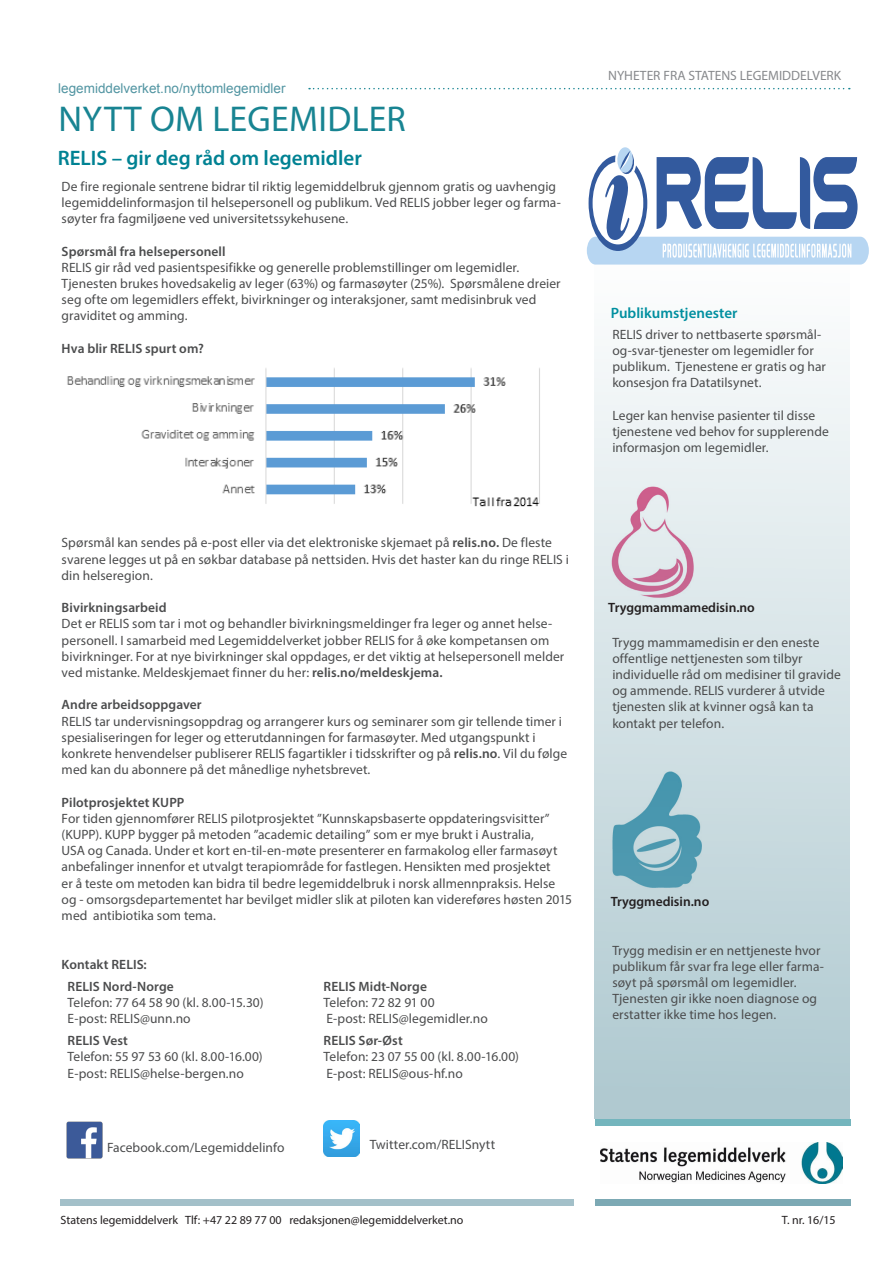
<style>
.page{position:relative;width:893px;height:1263px;background:#fff}
.page>*{position:absolute;margin:0;border:0;box-sizing:border-box;transform-origin:0 0}
.Tittel{font:36px "Myriad Pro";letter-spacing:.01em;color:#188492}
.tittel{font:600 21px "Myriad Pro";color:#008293}
.Brødtext{font:600 15px "Myriad Pro";color:#008fa0}
.Brødtext-2{font:13.5px/16.2px "Myriad Pro";letter-spacing:.005em;color:#4b4c4d}
.Brødtext-3{font:600 13.5px "Myriad Pro";letter-spacing:.005em;color:#4b4c4d}
.t1{font:13.5px "Arial";color:#5295a2}
.t2{font:600 13.5px "Myriad Pro";color:#231f20}
.t3{font:13.5px "Myriad Pro";color:#87898c}
.tids_nr{font:12px "Myriad Pro";color:#231f20}
.s1{font-weight:600}
</style>
<div class="page">
<svg style="left:594px;top:352px;width:255px;height:767px;background:#cddce1"></svg>
<div style="left:595px;top:1199px;width:255px;height:6px;background:#7ca9b4"></div>
<div style="left:60px;top:1199px;width:514px;height:6px;background:#a3c0c9"></div>
<img style="left:600px;top:1143px;width:242px;height:40px">
<svg style="left:309px;top:88px;width:541px;height:1px"></svg>
<div style="left:595px;top:1119px;width:255px;height:6px;background:#74b5bd"></div>
<svg style="left:587px;top:147px;width:282px;height:118px"></svg>
<img style="left:67px;top:368px;width:473px;height:139px">
<img style="left:66px;top:1121px;width:37px;height:37px">
<img style="left:323px;top:1120px;width:37px;height:37px">
<p class="t1" style="left:58px;top:79px;width:229px">legemiddelverket.no/nyttomlegemidler</p>
<p class="Tittel" style="left:59px;top:96px;width:349px">NYTT OM LEGEMIDLER</p>
<p class="tittel" style="left:58px;top:145px;width:306px">RELIS – gir deg råd om legemidler</p>
<p class="Brødtext-2" style="left:62px;top:178px;width:501px">De fire regionale sentrene bidrar til riktig legemiddelbruk gjennom gratis og uavhengig legemiddelinformasjon til helsepersonell og publikum. Ved RELIS jobber leger og farma&shy;søyter fra fagmiljøene ved universitetssykehusene.</p>
<p class="Brødtext-3" style="left:62px;top:243px;width:165px">Spørsmål fra helsepersonell</p>
<p class="Brødtext-2" style="left:62px;top:259px;width:501px">RELIS gir råd ved pasientspesifikke og generelle problemstillinger om legemidler.<br>Tjenesten brukes hovedsakelig av leger (63%) og farmasøyter (25%). Spørsmålene dreier seg ofte om legemidlers effekt, bivirkninger og interaksjoner, samt medisinbruk ved graviditet og amming.</p>
<p class="Brødtext-3" style="left:62px;top:340px;width:144px">Hva blir RELIS spurt om?</p>
<p class="Brødtext-2" style="left:62px;top:534px;width:509px">Spørsmål kan sendes på e-post eller via det elektroniske skjemaet på <span class="s1">relis.no.</span> De fleste svarene legges ut på en søkbar database på nettsiden. Hvis det haster kan du ringe RELIS i din helseregion.</p>
<p class="Brødtext-3" style="left:62px;top:599px;width:107px">Bivirkningsarbeid</p>
<p class="Brødtext-2" style="left:62px;top:615px;width:504px">Det er RELIS som tar i mot og behandler bivirkningsmeldinger fra leger og annet helse&shy;personell. I samarbeid med Legemiddelverket jobber RELIS for å øke kompetansen om bivirkninger. For at nye bivirkninger skal oppdages, er det viktig at helsepersonell melder ved mistanke. Meldeskjemaet finner du her: <span class="s1">relis.no/meldeskjema.</span></p>
<p class="Brødtext-3" style="left:62px;top:696px;width:142px">Andre arbeidsoppgaver</p>
<p class="Brødtext-2" style="left:62px;top:713px;width:507px">RELIS tar undervisningsoppdrag og arrangerer kurs og seminarer som gir tellende timer i spesialiseringen for leger og etterutdanningen for farmasøyter. Med utgangspunkt i konkrete henvendelser publiserer RELIS fagartikler i tidsskrifter og på <span class="s1">relis.no</span>. Vil du følge med kan du abonnere på det månedlige nyhetsbrevet.</p>
<p class="Brødtext-3" style="left:62px;top:793px;width:124px">Pilotprosjektet KUPP</p>
<p class="Brødtext-2" style="left:62px;top:810px;width:512px">For tiden gjennomfører RELIS pilotprosjektet ”Kunnskapsbaserte oppdateringsvisitter” (KUPP). KUPP bygger på metoden ”academic detailing” som er mye brukt i Australia,<br>USA og Canada. Under et kort en-til-en-møte presenterer en farmakolog eller farmasøyt anbefalinger innenfor et utvalgt terapiområde for fastlegen. Hensikten med prosjektet<br>er å teste om metoden kan bidra til bedre legemiddelbruk i norsk allmennpraksis. Helse og - omsorgsdepartementet har bevilget midler slik at piloten kan videreføres høsten 2015 med antibiotika som tema.</p>
<p class="Brødtext-3" style="left:62px;top:955px;width:87px">Kontakt RELIS:</p>
<p class="Brødtext-3" style="left:68px;top:977px;width:108px">RELIS Nord-Norge</p>
<p class="Brødtext-2" style="left:68px;top:994px;width:197px">Telefon: 77 64 58 90 (kl. 8.00-15.30)</p>
<p class="Brødtext-2" style="left:68px;top:1010px;width:125px">E-post: RELIS@unn.no</p>
<p class="Brødtext-2" style="left:324px;top:978px;width:113px"><span class="s1">RELIS Midt-Norge<br></span>Telefon: 72 82 91 00</p>
<p class="Brødtext-2" style="left:326px;top:1010px;width:163px">E-post: RELIS@legemidler.no</p>
<p class="Brødtext-3" style="left:68px;top:1032px;width:62px">RELIS Vest</p>
<p class="Brødtext-2" style="left:68px;top:1048px;width:197px">Telefon: 55 97 53 60 (kl. 8.00-16.00)</p>
<p class="Brødtext-2" style="left:68px;top:1065px;width:178px">E-post: RELIS@helse-bergen.no</p>
<p class="Brødtext-2" style="left:324px;top:1032px;width:197px"><span class="s1">RELIS Sør-Øst<br></span>Telefon: 23 07 55 00 (kl. 8.00-16.00)</p>
<p class="Brødtext-2" style="left:326px;top:1065px;width:138px">E-post: RELIS@ous-hf.no</p>
<p class="Brødtext-2" style="left:107px;top:1139px;width:179px">Facebook.com/Legemiddelinfo</p>
<p class="Brødtext-2" style="left:370px;top:1136px;width:127px">Twitter.com/RELISnytt</p>
<p class="t3" style="left:608px;top:67px;width:234px">NYHETER FRA STATENS LEGEMIDDELVERK</p>
<p class="Brødtext" style="left:611px;top:304px;width:128px">Publikumstjenester</p>
<p class="Brødtext-2" style="left:612px;top:326px;width:215px">RELIS driver to nettbaserte spørsmål&shy;og-svar-tjenester om legemidler for publikum. Tjenestene er gratis og har konsesjon fra Datatilsynet.</p>
<p class="Brødtext-2" style="left:612px;top:407px;width:218px">Leger kan henvise pasienter til disse tjenestene ved behov for supplerende informasjon om legemidler.</p>
<p class="t2" style="left:608px;top:599px;width:148px">Tryggmammamedisin.no</p>
<p class="Brødtext-2" style="left:612px;top:634px;width:230px">Trygg mammamedisin er den eneste offentlige nettjenesten som tilbyr individuelle råd om medisiner til gravide og ammende. RELIS vurderer å utvide tjenesten slik at kvinner også kan ta kontakt per telefon.</p>
<p class="t2" style="left:611px;top:893px;width:100px">Tryggmedisin.no</p>
<p class="Brødtext-2" style="left:612px;top:942px;width:210px">Trygg medisin er en nettjeneste hvor</p>
<p class="Brødtext-2" style="left:612px;top:958px;width:213px">publikum får svar fra lege eller farma&shy;søyt på spørsmål om legemidler.<br>Tjenesten gir ikke noen diagnose og erstatter ikke time hos legen.</p>
<p class="tids_nr" style="left:61px;top:1213px;width:404px">Statens legemiddelverk Tlf: +47 22 89 77 00 redaksjonen@legemiddelverket.no</p>
<p class="tids_nr" style="left:782px;top:1213px;width:55px">T. nr. 16/15</p>
</div>
